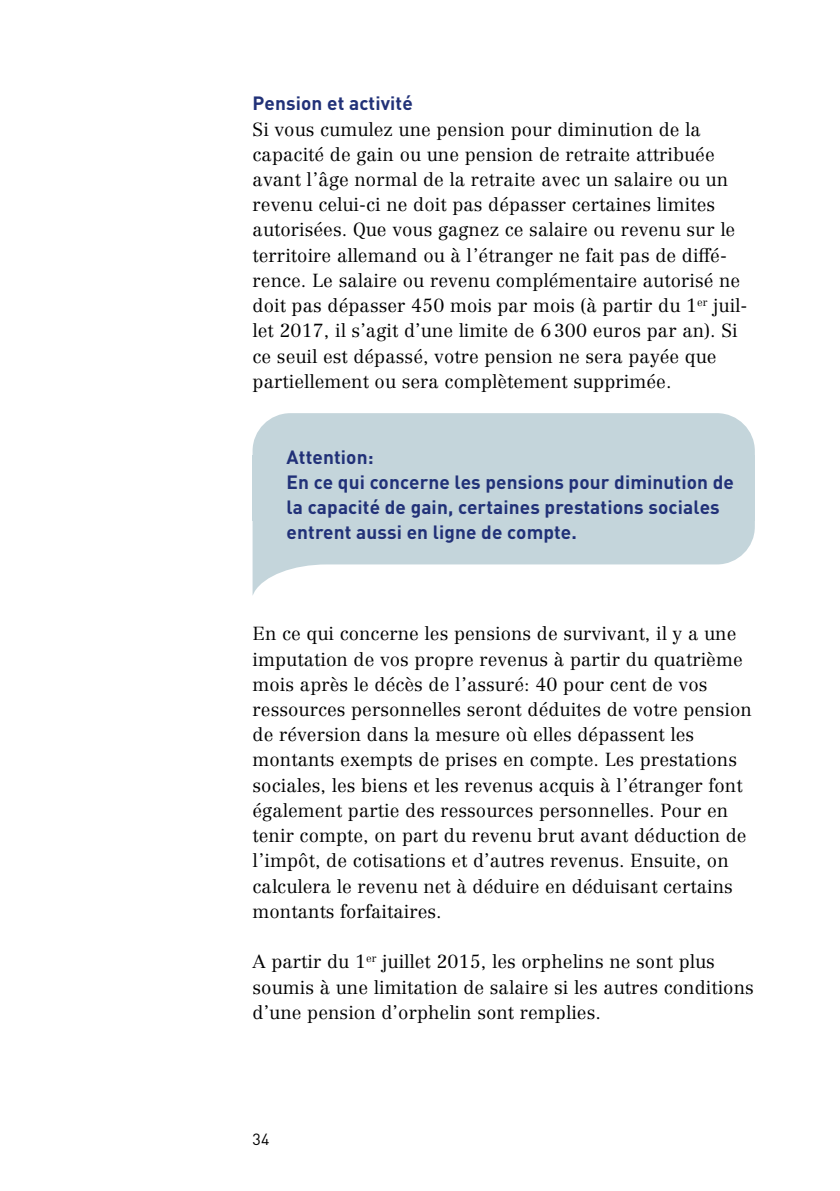
<style>
.page{position:relative;width:840px;height:1191px;background:#fff}
.page>*{position:absolute;margin:0;border:0;box-sizing:border-box;transform-origin:0 0}
.t1{font:700 19px/25.2px "DIN Pro";letter-spacing:.005em;color:#213178}
.t2{font:300 18.6px/25.2px "Centennial LT Pro";letter-spacing:.005em;color:#000}
.t3{font:16px "DIN Pro";color:#000}
</style>
<div class="page">
<svg style="left:252px;top:521px;width:502px;height:74px;fill:#c4d5db"></svg>
<div style="left:252px;top:413px;width:502px;height:42px;background:#c4d5db"></div>
<div style="left:252px;top:455px;width:502px;height:66px;background:#c4d5db"></div>
<p class="t1" style="left:252px;top:89px;width:162px">Pension et activité</p>
<p class="t2" style="left:252px;top:116px;width:496px">Si vous cumulez une pension pour diminution de la capacité de gain ou une pension de retraite attribuée avant l’âge normal de la retraite avec un salaire ou un revenu celui-ci ne doit pas dépasser certaines limites autorisées. Que vous gagnez ce salaire ou revenu sur le territoire allemand ou à l’étranger ne fait pas de diffé&shy;rence. Le salaire ou revenu complémentaire autorisé ne doit pas dépasser 450 mois par mois (à partir du 1<sup>er</sup> juil&shy;let 2017, il s’agit d’une limite de 6300 euros par an). Si ce seuil est dépassé, votre pension ne sera payée que partiellement ou sera complètement supprimée.</p>
<p class="t1" style="left:286px;top:442px;width:448px">Attention:<br>En ce qui concerne les pensions pour diminution de la capacité de gain, certaines prestations sociales entrent aussi en ligne de compte.</p>
<p class="t2" style="left:252px;top:621px;width:500px">En ce qui concerne les pensions de survivant, il y a une imputation de vos propre revenus à partir du quatrième mois après le décès de l’assuré: 40 pour cent de vos ressources personnelles seront déduites de votre pension de réversion dans la mesure où elles dépassent les montants exempts de prises en compte. Les prestations sociales, les biens et les revenus acquis à l’étranger font également partie des ressources personnelles. Pour en tenir compte, on part du revenu brut avant déduction de l’impôt, de cotisations et d’autres revenus. Ensuite, on calculera le revenu net à déduire en déduisant certains montants forfaitaires.</p>
<p class="t2" style="left:252px;top:949px;width:502px">A partir du 1<sup>er</sup> juillet 2015, les orphelins ne sont plus soumis à une limitation de salaire si les autres conditions d’une pension d’orphelin sont remplies.</p>
<p class="t3" style="left:252px;top:1126px;width:18px">34</p>
</div>
